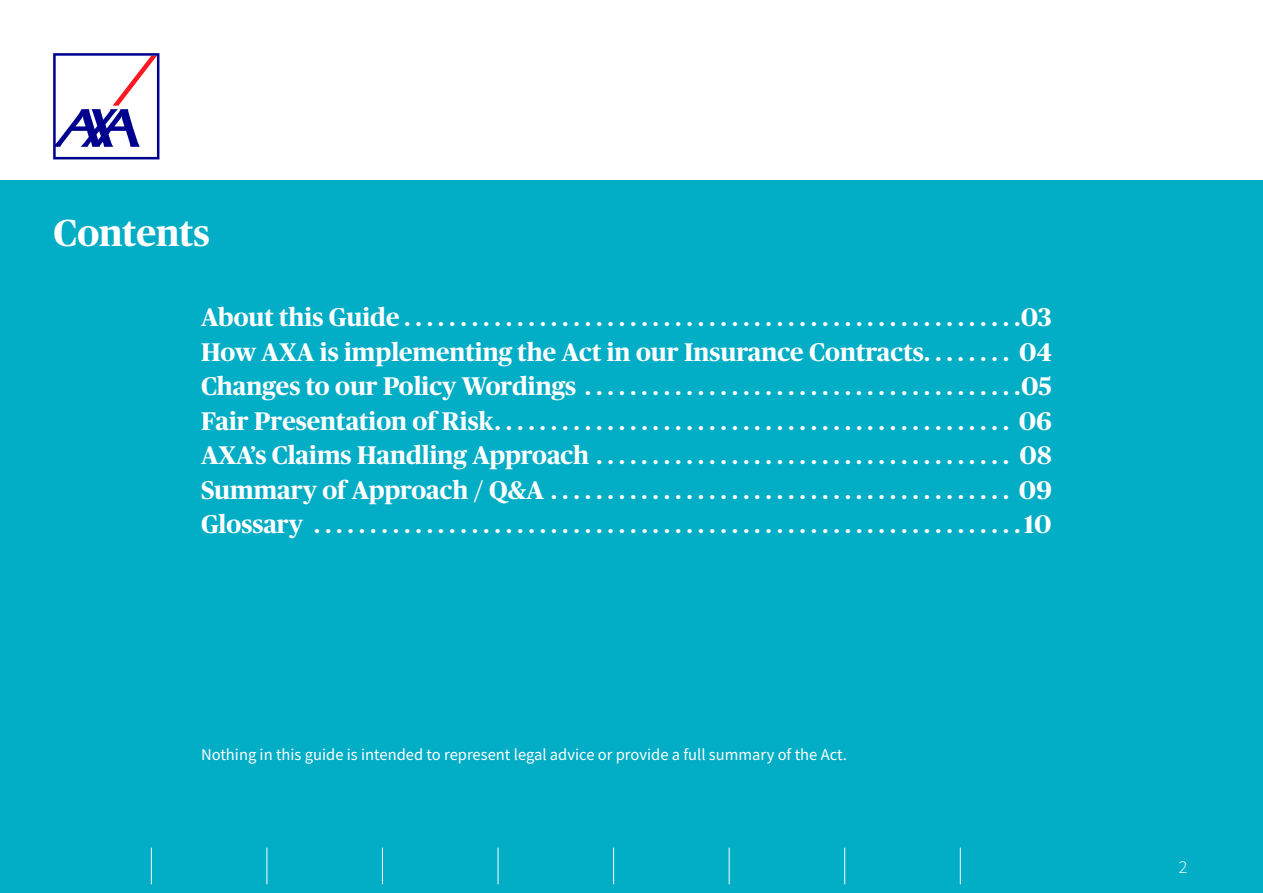
<style>
.page{position:relative;width:1263px;height:893px;background:#fff}
.page>*{position:absolute;margin:0;border:0;box-sizing:border-box;transform-origin:0 0}
.t1{font:700 37.5px "Publico Headline";color:#fff}
.t2{font:700 25.5px/34.5px "Publico Headline";color:#fff;text-align:justify}
.t3{font:300 18px "Source Sans Pro";color:#fff}
.t4{font:16.5px "Source Sans Pro";color:#fff}
</style>
<div class="page">
<div style="left:0;top:180px;width:1263px;height:713px;background:#02adc6"></div>
<svg style="left:53px;top:53px;width:106px;height:106px"></svg>
<hr style="left:266px;top:848px;width:1px;height:36px;background:#fff">
<hr style="left:382px;top:848px;width:1px;height:36px;background:#fff">
<hr style="left:498px;top:848px;width:1px;height:36px;background:#fff">
<hr style="left:613px;top:848px;width:1px;height:36px;background:#fff">
<hr style="left:151px;top:848px;width:1px;height:36px;background:#fff">
<hr style="left:729px;top:848px;width:1px;height:36px;background:#fff">
<hr style="left:960px;top:848px;width:1px;height:36px;background:#fff">
<hr style="left:844px;top:848px;width:1px;height:36px;background:#fff">
<h1 class="t1" style="left:54px;top:206px;width:158px">Contents</h1>
<p class="t2" style="left:201px;top:299px;width:852px">About this Guide . . . . . . . . . . . . . . . . . . . . . . . . . . . . . . . . . . . . . . . . . . . . . . . . . . . . . . 03<br>How AXA is implementing the Act in our Insurance Contracts . . . . . . . . 04<br>Changes to our Policy Wordings . . . . . . . . . . . . . . . . . . . . . . . . . . . . . . . . . . . . . . 05<br>Fair Presentation of Risk . . . . . . . . . . . . . . . . . . . . . . . . . . . . . . . . . . . . . . . . . . . . . . 06<br>AXA’s Claims Handling Approach . . . . . . . . . . . . . . . . . . . . . . . . . . . . . . . . . . . . . 08<br>Summary of Approach / Q&amp;A . . . . . . . . . . . . . . . . . . . . . . . . . . . . . . . . . . . . . . . . . 09<br>Glossary . . . . . . . . . . . . . . . . . . . . . . . . . . . . . . . . . . . . . . . . . . . . . . . . . . . . . . . . . . . . . . 10</p>
<p class="t4" style="left:201px;top:744px;width:647px">Nothing in this guide is intended to represent legal advice or provide a full summary of the Act.</p>
<p class="t3" style="left:1179px;top:856px;width:10px">2</p>
</div>
